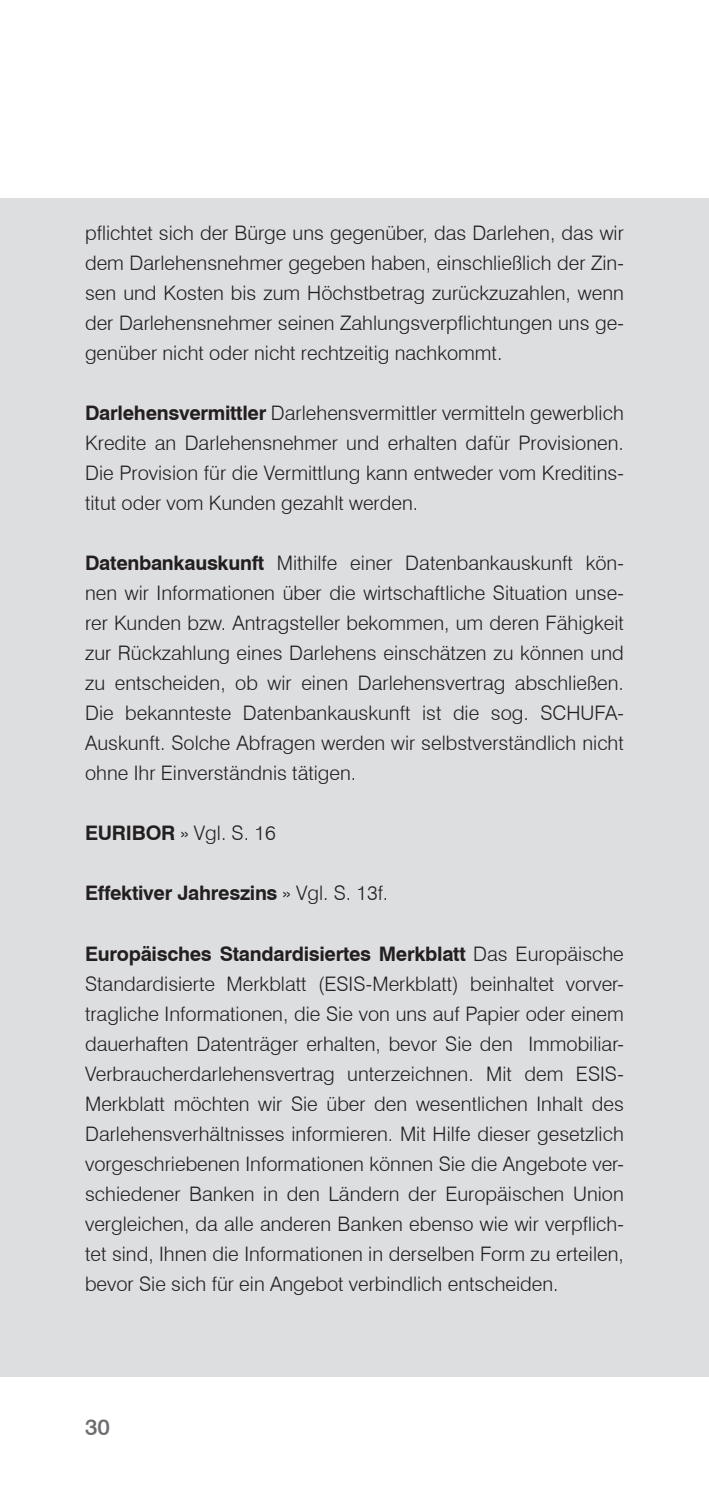
<style>
.page{position:relative;width:709px;height:1489px;background:#fff}
.page>*{position:absolute;margin:0;border:0;box-sizing:border-box;transform-origin:0 0}
.t1{font:500 22.5px "Swiss 721 BT";color:#6c6d70}
.t2{font:300 20px/30px "Swiss 721 BT";color:#231f20;text-align:justify}
.t3{font:700 20px "Swiss 721 BT";letter-spacing:-.015em;color:#231f20}
.s1{font-weight:700}
.s2{font-weight:300}
</style>
<div class="page">
<div style="left:0;top:198px;width:709px;height:1179px;background:#dddee0"></div>
<p class="t2" style="left:85px;top:218px;width:540px">pflichtet sich der Bürge uns gegenüber, das Darlehen, das wir dem Darlehensnehmer gegeben haben, einschließlich der Zin&shy;sen und Kosten bis zum Höchstbetrag zurückzuzahlen, wenn der Darlehensnehmer seinen Zahlungsverpflichtungen uns ge&shy;genüber nicht oder nicht rechtzeitig nachkommt.</p>
<p class="t2" style="left:85px;top:398px;width:540px"><span class="s1">Darlehensvermittler</span> Darlehensvermittler vermitteln gewerblich Kredite an Darlehensnehmer und erhalten dafür Provisionen.<br>Die Provision für die Vermittlung kann entweder vom Kreditins&shy;titut oder vom Kunden gezahlt werden.</p>
<p class="t2" style="left:85px;top:548px;width:540px"><span class="s1">Datenbankauskunft</span> Mithilfe einer Datenbankauskunft kön&shy;nen wir Informationen über die wirtschaftliche Situation unse&shy;rer Kunden bzw. Antragsteller bekommen, um deren Fähigkeit zur Rückzahlung eines Darlehens einschätzen zu können und zu entscheiden, ob wir einen Darlehensvertrag abschließen.<br>Die bekannteste Datenbankauskunft ist die sog. SCHUFA-Auskunft. Solche Abfragen werden wir selbstverständlich nicht ohne Ihr Einverständnis tätigen.</p>
<p class="t2" style="left:85px;top:818px;width:192px"><span class="s1">EURIBOR</span> » Vgl. S. 16</p>
<p class="t3" style="left:85px;top:881px;width:304px">Effektiver Jahreszins <span class="s2">» Vgl. S. 13f.</span></p>
<p class="t2" style="left:85px;top:938px;width:540px"><span class="s1">Europäisches Standardisiertes Merkblatt</span> Das Europäische Standardisierte Merkblatt (ESIS-Merkblatt) beinhaltet vorver&shy;tragliche Informationen, die Sie von uns auf Papier oder einem dauerhaften Datenträger erhalten, bevor Sie den Immobiliar-Verbraucherdarlehensvertrag unterzeichnen. Mit dem ESIS-Merkblatt möchten wir Sie über den wesentlichen Inhalt des Darlehensverhältnisses informieren. Mit Hilfe dieser gesetzlich vorgeschriebenen Informationen können Sie die Angebote ver&shy;schiedener Banken in den Ländern der Europäischen Union vergleichen, da alle anderen Banken ebenso wie wir verpflich&shy;tet sind, Ihnen die Informationen in derselben Form zu erteilen, bevor Sie sich für ein Angebot verbindlich entscheiden.</p>
<p class="t1" style="left:85px;top:1413px;width:27px">30</p>
</div>
